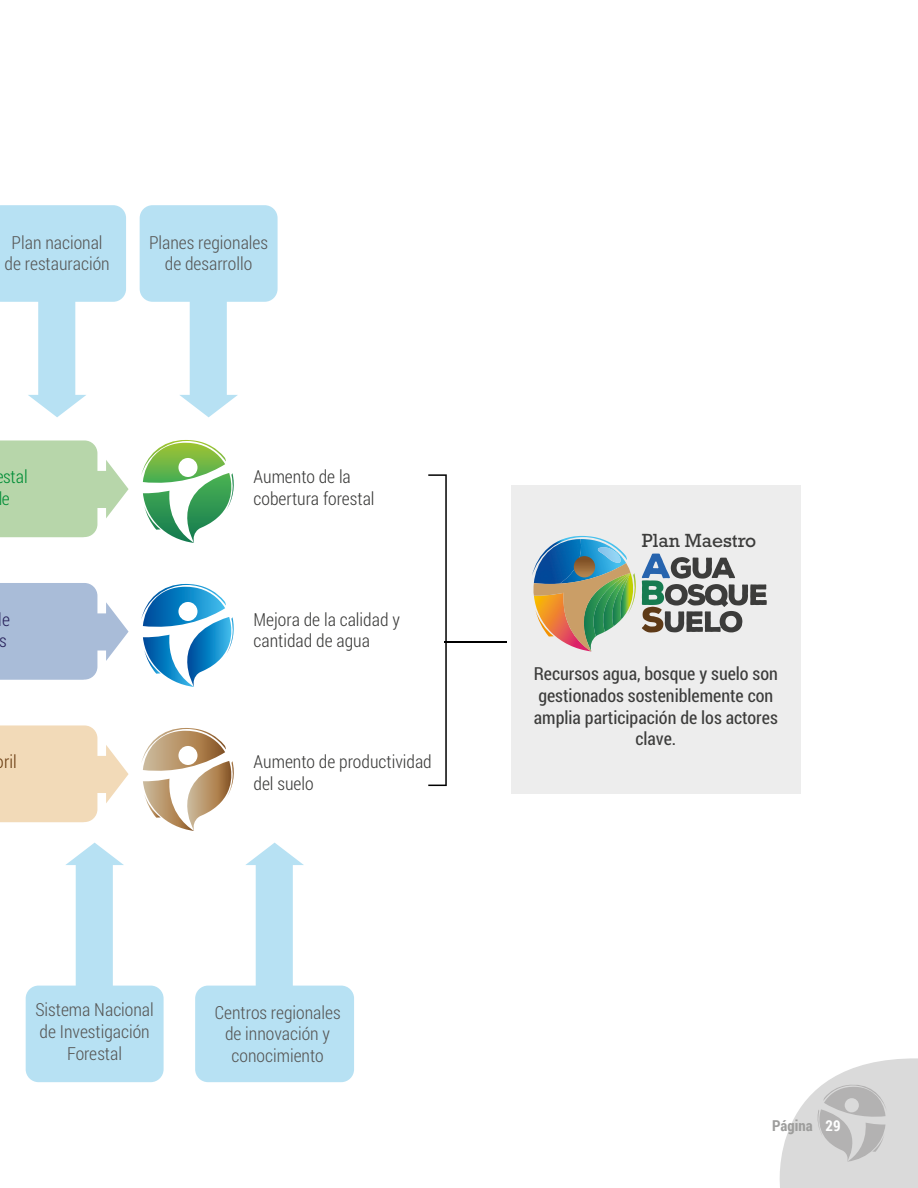
<style>
.page{position:relative;width:918px;height:1188px;background:#fff}
.page>*{position:absolute;margin:0;border:0;box-sizing:border-box;transform-origin:0 0}
.t1{font:19.35px "Rockwell";color:#3c3c3b}
.t2{font:300 18px/21.6px "Roboto Condensed";color:#575756;text-align:center}
.t3{font:18px/21.6px "Roboto Condensed";color:#3c3c3b;text-align:center}
.t4{font:300 18px/21.6px "Roboto Condensed";color:#3c3c3b}
.t5{font:300 18px/21.6px "Roboto Condensed";color:#008d36}
.t6{font:300 18px "Roboto Condensed";color:#693c11}
.t7{font:300 18px/21.6px "Roboto Condensed";color:#29235c}
.t8{font:700 15px "Roboto Condensed";color:#9d9d9c}
.s1{color:#fff}
</style>
<div class="page">
<svg style="left:779px;top:1058px;width:139px;height:130px"></svg>
<svg style="left:0;top:205px;width:126px;height:212px"></svg>
<svg style="left:140px;top:205px;width:138px;height:212px"></svg>
<svg style="left:26px;top:843px;width:138px;height:239px"></svg>
<svg style="left:195px;top:843px;width:159px;height:239px"></svg>
<div style="left:512px;top:485px;width:289px;height:308px;background:#ededed"></div>
<svg style="left:0;top:440px;width:129px;height:97px"></svg>
<svg style="left:0;top:583px;width:129px;height:97px"></svg>
<svg style="left:0;top:725px;width:129px;height:97px"></svg>
<svg style="left:141px;top:440px;width:93px;height:103px"></svg>
<svg style="left:141px;top:584px;width:93px;height:103px"></svg>
<svg style="left:141px;top:728px;width:93px;height:103px"></svg>
<svg style="left:428px;top:474px;width:19px;height:312px"></svg>
<hr style="left:444px;top:641px;width:62px;height:2px;background:#000">
<svg style="left:532px;top:536px;width:235px;height:115px"></svg>
<p class="t2" style="left:5px;top:231px;width:107px">Plan nacional de restauración</p>
<p class="t2" style="left:149px;top:231px;width:121px">Planes regionales de desarrollo</p>
<p class="t5" style="left:2px;top:465px;width:27px">stal e</p>
<p class="t4" style="left:254px;top:465px;width:123px">Aumento de la cobertura forestal</p>
<p class="t7" style="left:0;top:608px;width:12px">e s</p>
<p class="t4" style="left:254px;top:608px;width:148px">Mejora de la calidad y cantidad de agua</p>
<p class="t6" style="left:-4px;top:749px;width:23px">oril</p>
<p class="t4" style="left:254px;top:750px;width:180px">Aumento de productividad del suelo</p>
<p class="t2" style="left:35px;top:999px;width:120px">Sistema Nacional de Investigación<br>Forestal</p>
<p class="t2" style="left:215px;top:1001px;width:127px">Centros regionales de innovación y conocimiento</p>
<p class="t1" style="left:642px;top:530px;width:116px">Plan Maestro</p>
<p class="t3" style="left:534px;top:663px;width:246px">Recursos agua, bosque y suelo son gestionados sosteniblemente con amplia participación de los actores clave.</p>
<p class="t8" style="left:772px;top:1115px;width:70px">Página <span class="s1">29</span></p>
</div>
